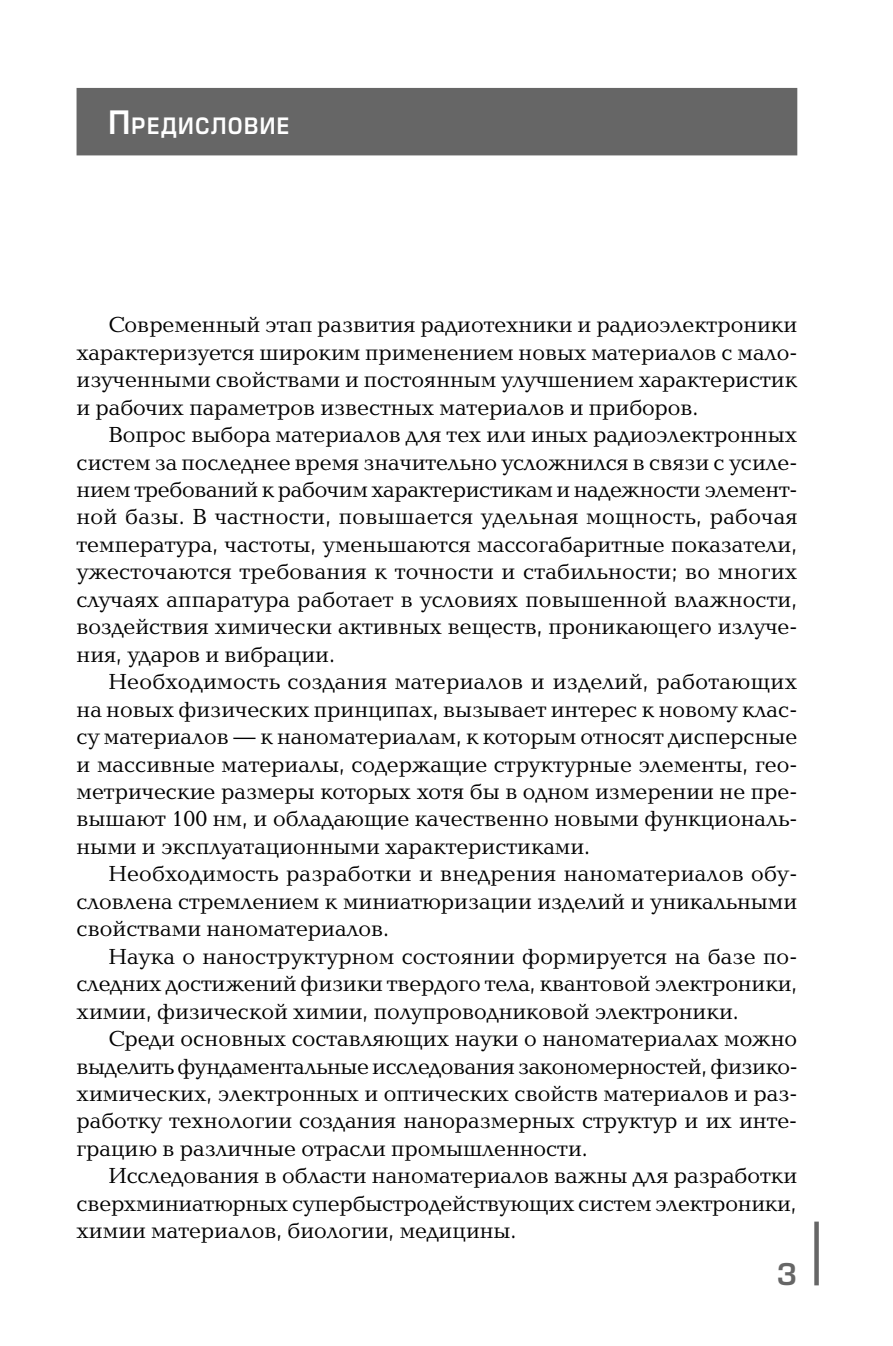
<style>
.page{position:relative;width:893px;height:1346px;background:#fff}
.page>*{position:absolute;margin:0;border:0;box-sizing:border-box;transform-origin:0 0}
.t1{font:29.25px "Europe Demi";color:#666}
.t2{font:22.5px "Baltica";color:#000}
.t3{font:22.05px "Europe Demi";letter-spacing:.07em;color:#fff;scale:.9 1}
.s1{font-size:31.5px}
</style>
<div class="page">
<div style="left:814px;top:1221px;width:5px;height:64px;background:#666"></div>
<div style="left:77px;top:88px;width:720px;height:67px;background:#666"></div>
<p class="t3" style="left:108px;top:113px;width:202px"><span class="s1">П</span>редисловие</p>
<p class="t2" style="left:108px;top:311px;width:690px">Современный этап развития радиотехники и радиоэлектроники</p>
<p class="t2" style="left:77px;top:338px;width:722px">характеризуется широким применением новых материалов с мало-</p>
<p class="t2" style="left:77px;top:366px;width:722px">изученными свойствами и постоянным улучшением характеристик</p>
<p class="t2" style="left:77px;top:393px;width:623px">и рабочих параметров известных материалов и приборов.</p>
<p class="t2" style="left:108px;top:421px;width:690px">Вопрос выбора материалов для тех или иных радиоэлектронных</p>
<p class="t2" style="left:77px;top:448px;width:722px">систем за последнее время значительно усложнился в связи с усиле-</p>
<p class="t2" style="left:77px;top:475px;width:722px">нием требований к рабочим характеристикам и надежности элемент-</p>
<p class="t2" style="left:77px;top:503px;width:723px">ной базы. В частности, повышается удельная мощность, рабочая</p>
<p class="t2" style="left:77px;top:530px;width:722px">температура, частоты, уменьшаются массогабаритные показатели,</p>
<p class="t2" style="left:77px;top:558px;width:722px">ужесточаются требования к точности и стабильности; во многих</p>
<p class="t2" style="left:77px;top:585px;width:722px">случаях аппаратура работает в условиях повышенной влажности,</p>
<p class="t2" style="left:77px;top:613px;width:722px">воздействия химически активных веществ, проникающего излуче-</p>
<p class="t2" style="left:77px;top:640px;width:260px">ния, ударов и вибрации.</p>
<p class="t2" style="left:108px;top:668px;width:690px">Необходимость создания материалов и изделий, работающих</p>
<p class="t2" style="left:77px;top:695px;width:722px">на новых физических принципах, вызывает интерес к новому клас-</p>
<p class="t2" style="left:77px;top:722px;width:722px">су материалов — к наноматериалам, к которым относят дисперсные</p>
<p class="t2" style="left:77px;top:750px;width:722px">и массивные материалы, содержащие структурные элементы, гео-</p>
<p class="t2" style="left:77px;top:777px;width:722px">метрические размеры которых хотя бы в одном измерении не пре-</p>
<p class="t2" style="left:77px;top:805px;width:722px">вышают 100 нм, и обладающие качественно новыми функциональ-</p>
<p class="t2" style="left:77px;top:832px;width:515px">ными и эксплуатационными характеристиками.</p>
<p class="t2" style="left:108px;top:860px;width:690px">Необходимость разработки и внедрения наноматериалов обу-</p>
<p class="t2" style="left:77px;top:887px;width:722px">словлена стремлением к миниатюризации изделий и уникальными</p>
<p class="t2" style="left:77px;top:915px;width:314px">свойствами наноматериалов.</p>
<p class="t2" style="left:108px;top:942px;width:690px">Наука о наноструктурном состоянии формируется на базе по-</p>
<p class="t2" style="left:77px;top:970px;width:722px">следних достижений физики твердого тела, квантовой электроники,</p>
<p class="t2" style="left:77px;top:997px;width:664px">химии, физической химии, полупроводниковой электроники.</p>
<p class="t2" style="left:108px;top:1024px;width:690px">Среди основных составляющих науки о наноматериалах можно</p>
<p class="t2" style="left:77px;top:1052px;width:723px">выделить фундаментальные исследования закономерностей, физико-</p>
<p class="t2" style="left:77px;top:1079px;width:722px">химических, электронных и оптических свойств материалов и раз-</p>
<p class="t2" style="left:77px;top:1107px;width:722px">работку технологии создания наноразмерных структур и их инте-</p>
<p class="t2" style="left:77px;top:1134px;width:513px">грацию в различные отрасли промышленности.</p>
<p class="t2" style="left:108px;top:1162px;width:690px">Исследования в области наноматериалов важны для разработки</p>
<p class="t2" style="left:76px;top:1189px;width:722px">сверхминиатюрных супербыстродействующих систем электроники,</p>
<p class="t2" style="left:76px;top:1217px;width:442px">химии материалов, биологии, медицины.</p>
<p class="t1" style="left:777px;top:1257px;width:22px">3</p>
</div>
